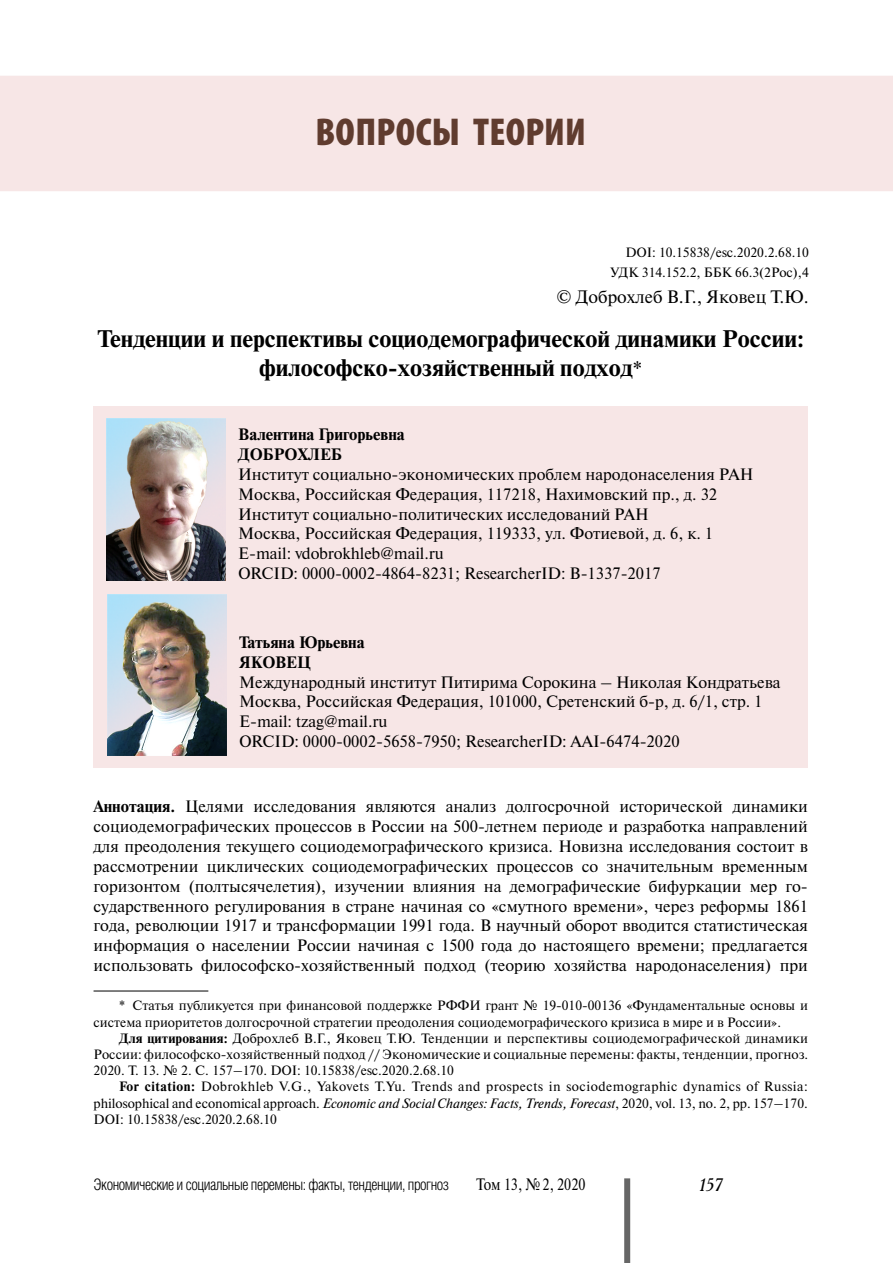
<style>
.page{position:relative;width:893px;height:1263px;background:#fff}
.page>*{position:absolute;margin:0;border:0;box-sizing:border-box;transform-origin:0 0}
.t1{font:900 condensed 39px "Myriad Pro";letter-spacing:.005em;color:#603c2f}
.t2{font:700 24px/28.8px "Newton C";color:#000;text-align:center}
.t3{font:18px "Newton C";color:#000}
.t4{font:italic 18px "Academy";color:#000}
.t5{font:16.5px/19.8px "Newton C";color:#000}
.t6{font:700 16.5px/19.8px "Newton C";color:#000}
.t7{font:16.5px "Newton C";color:#000;scale:.85 1}
.t8{font:300 15.75px "Helios Cond";letter-spacing:-.03em;color:#000}
.t9{font:13.5px/16.2px "Newton C";color:#000;text-align:justify}
.s1{font-weight:400;font-size:21px}
.s2{font-weight:700}
.s3{font-style:italic}
</style>
<div class="page">
<div style="left:624px;top:1178px;width:6px;height:85px;background:#666"></div>
<div style="left:94px;top:406px;width:714px;height:361px;background:#f7e6e6"></div>
<hr style="left:94px;top:991px;width:114px;height:1px;background:#000">
<img style="left:106px;top:419px;width:119px;height:161px">
<img style="left:107px;top:594px;width:119px;height:162px">
<div style="left:1px;top:76px;width:891px;height:114px;background:#f7e6e6"></div>
<div style="left:0;top:76px;width:893px;height:115px;border:2px solid #f7e6e6"></div>
<h1 class="t1" style="left:315px;top:107px;width:272px">ВОПРОСЫ ТЕОРИИ</h1>
<p class="t9" style="left:610px;top:242px;width:200px;line-height:20.4px;text-align:right">DOI: 10.15838/esc.2020.2.68.10<br>УДК 314.152.2, ББК 66.3(2Рос),4</p>
<p class="t3" style="left:556px;top:287px;width:254px">© Доброхлеб В.Г., Яковец Т.Ю.</p>
<h2 class="t2" style="left:97px;top:324px;width:708px">Тенденции и перспективы социодемографической динамики России: философско-хозяйственный подход<span class="s1">*</span></h2>
<p class="t6" style="left:238px;top:425px;width:168px">Валентина Григорьевна<br>ДОБРОХЛЕБ</p>
<p class="t5" style="left:238px;top:464px;width:517px">Институт социально-экономических проблем народонаселения РАН Москва, Российская Федерация, 117218, Нахимовский пр., д. 32<br>Институт социально-политических исследований РАН<br>Москва, Российская Федерация, 119333, ул. Фотиевой, д. 6, к. 1<br>Е-mail: vdobrokhleb@mail.ru<br>ORCID: 0000-0002-4864-8231; ResearcherID: B-1337-2017</p>
<p class="t6" style="left:239px;top:632px;width:127px">Татьяна Юрьевна<br>ЯКОВЕЦ</p>
<p class="t5" style="left:239px;top:672px;width:543px">Международный институт Питирима Сорокина – Николая Кондратьева Москва, Российская Федерация, 101000, Сретенский б-р, д. 6/1, стр. 1<br>Е-mail: tzag@mail.ru<br>ORCID: 0000-0002-5658-7950; ResearcherID: AAI-6474-2020</p>
<p class="t5" style="left:94px;top:797px;width:716px;text-align:justify"><span class="s2">Аннотация.</span> Целями исследования являются анализ долгосрочной исторической динамики социодемографических процессов в России на 500-летнем периоде и разработка направлений для преодоления текущего социодемографического кризиса. Новизна исследования состоит в рассмотрении циклических социодемографических процессов со значительным временным горизонтом (полтысячелетия), изучении влияния на демографические бифуркации мер го&shy;сударственного регулирования в стране начиная со «смутного времени», через реформы 1861 года, революции 1917 и трансформации 1991 года. В научный оборот вводится статистическая информация о населении России начиная с 1500 года до настоящего времени; предлагается использовать философско-хозяйственный подход (теорию хозяйства народонаселения) при</p>
<p class="t9" style="left:94px;top:998px;width:716px;text-indent:26px">* Статья публикуется при финансовой поддержке РФФИ грант № 19-010-00136 «Фундаментальные основы и система приоритетов долгосрочной стратегии преодоления социодемографического кризиса в мире и в России».</p>
<p class="t9" style="left:94px;top:1030px;width:716px;text-indent:26px"><span class="s2">Для цитирования:</span> Доброхлеб В.Г., Яковец Т.Ю. Тенденции и перспективы социодемографической динамики России: философско-хозяйственный подход // Экономические и социальные перемены: факты, тенденции, прогноз.<br>2020. Т. 13. № 2. С. 157–170. DOI: 10.15838/esc.2020.2.68.10</p>
<p class="t9" style="left:94px;top:1079px;width:716px;text-indent:26px"><span class="s2">For citation:</span> Dobrokhleb V.G., Yakovets T.Yu. Trends and prospects in sociodemographic dynamics of Russia: philosophical and economical approach. <span class="s3">Economic and Social Changes: Facts, Trends, Forecast</span>, 2020, vol. 13, no. 2, pp. 157–170.<br>DOI: 10.15838/esc.2020.2.68.10</p>
<p class="t8" style="left:94px;top:1176px;width:357px">Экономические и социальные перемены: факты, тенденции, прогноз</p>
<p class="t7" style="left:476px;top:1175px;width:130px">Том 13, №2, 2020</p>
<p class="t4" style="left:699px;top:1174px;width:25px">157</p>
</div>
